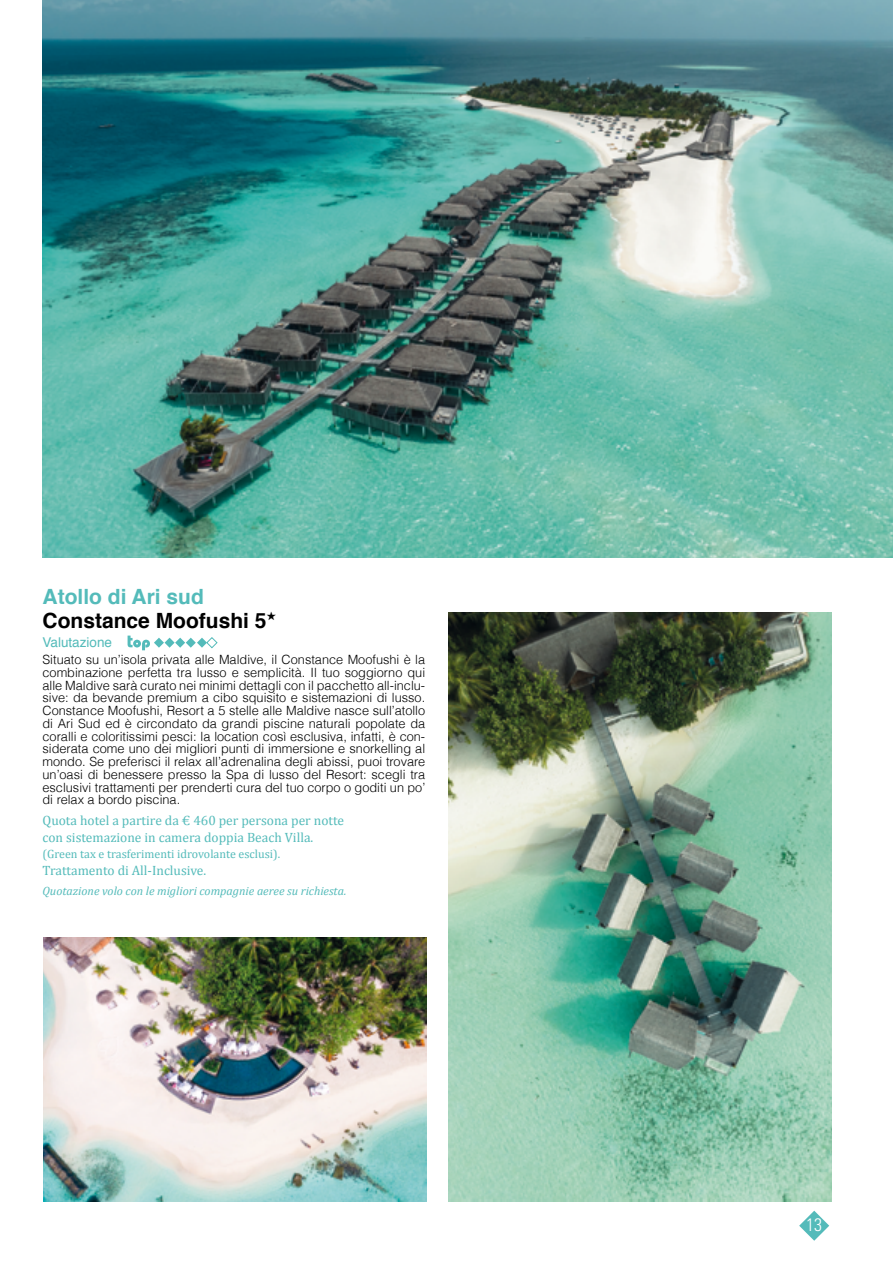
<style>
.page{position:relative;width:893px;height:1263px;background:#fff}
.page>*{position:absolute;margin:0;border:0;box-sizing:border-box;transform-origin:0 0}
.t1{font:700 21px/23.5px "Helvetica";color:#000}
.t2{font:300 condensed 18px "Univers LT Std";color:#fff}
.t3{font:13.5px/16.5px "Cambria";color:#54bbba}
.t4{font:13.5px "Helvetica";color:#54bbba}
.t5{font:300 12.75px/12.8px "Helvetica";color:#000;text-align:justify}
.t6{font:italic 12px "Cambria";color:#54bbba}
.t7{font:12px "Cambria";color:#54bbba}
.s1{color:#54bbba}
</style>
<div class="page">
<svg style="left:799px;top:1211px;width:30px;height:30px"></svg>
<img style="left:44px;top:938px;width:382px;height:263px">
<img style="left:449px;top:612px;width:382px;height:589px">
<img style="left:43px;top:0;width:850px;height:557px">
<svg style="left:128px;top:636px;width:89px;height:14px"></svg>
<h1 class="t1" style="left:43px;top:585px;width:235px"><span class="s1">Atollo di Ari sud<br></span>Constance Moofushi 5★</h1>
<p class="t4" style="left:43px;top:632px;width:71px">Valutazione</p>
<p class="t5" style="left:43px;top:653px;width:384px">Situato su un’isola privata alle Maldive, il Constance Moofushi è la combinazione perfetta tra lusso e semplicità. Il tuo soggiorno qui alle Maldive sarà curato nei minimi dettagli con il pacchetto all-inclu&shy;sive: da bevande premium a cibo squisito e sistemazioni di lusso.<br>Constance Moofushi, Resort a 5 stelle alle Maldive nasce sull’atollo di Ari Sud ed è circondato da grandi piscine naturali popolate da coralli e coloritissimi pesci: la location così esclusiva, infatti, è con&shy;siderata come uno dei migliori punti di immersione e snorkelling al mondo. Se preferisci il relax all’adrenalina degli abissi, puoi trovare un’oasi di benessere presso la Spa di lusso del Resort: scegli tra esclusivi trattamenti per prenderti cura del tuo corpo o goditi un po’ di relax a bordo piscina.</p>
<p class="t3" style="left:43px;top:812px;width:303px">Quota hotel a partire da € 460 per persona per notte con sistemazione in camera doppia Beach Villa.</p>
<p class="t7" style="left:43px;top:847px;width:239px">(Green tax e trasferimenti idrovolante esclusi).</p>
<p class="t3" style="left:43px;top:862px;width:165px">Trattamento di All-Inclusive.</p>
<p class="t6" style="left:43px;top:883px;width:305px">Quotazione volo con le migliori compagnie aeree su richiesta.</p>
<h2 class="t2" style="left:806px;top:1214px;width:17px">13</h2>
</div>
